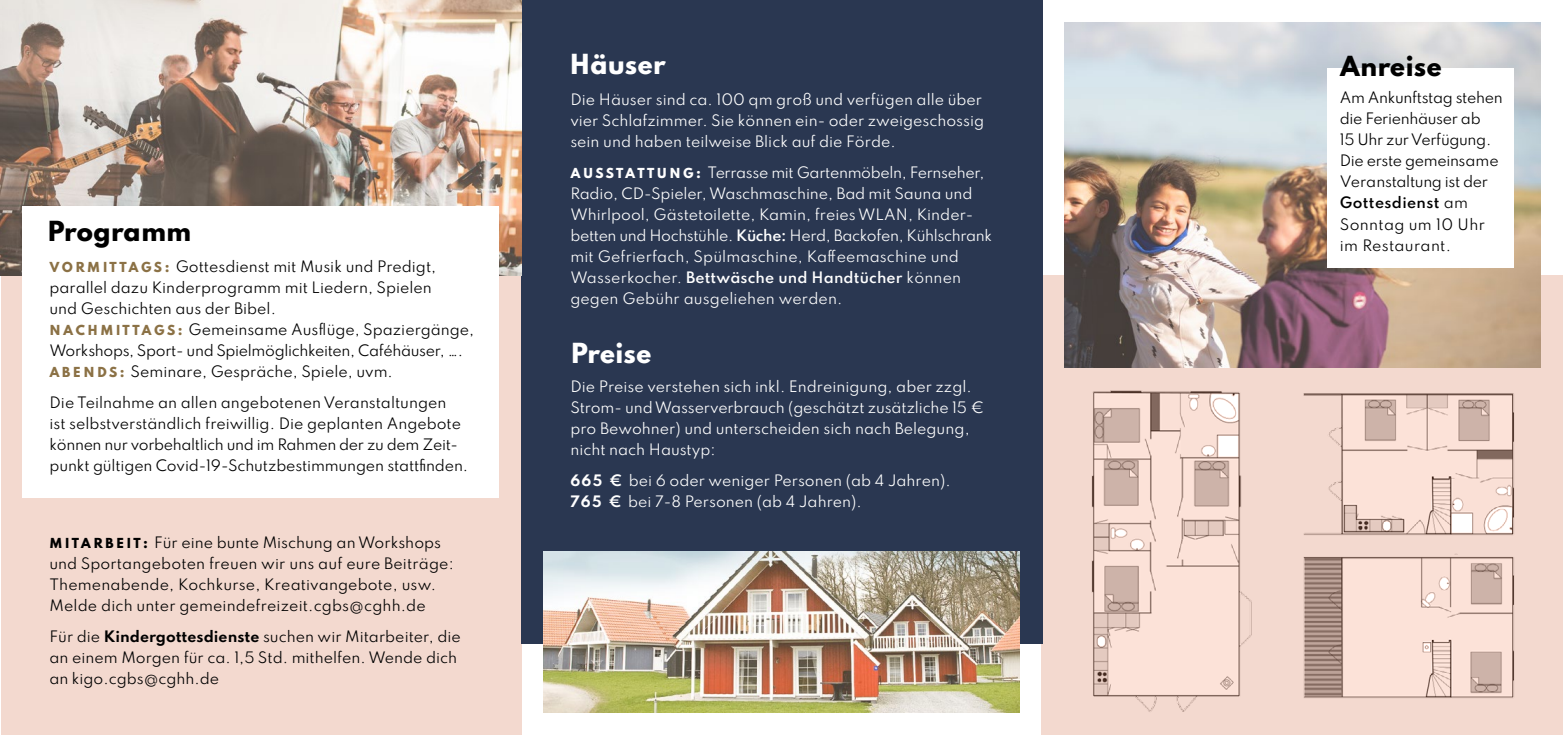
<style>
.page{position:relative;width:1563px;height:735px;background:#fff}
.page>*{position:absolute;margin:0;border:0;box-sizing:border-box;transform-origin:0 0}
.t1{font:800 24.5px "Spartan";letter-spacing:-.005em;color:#000}
.t2{font:800 24.5px "Spartan";color:#fff}
.t3{font:14px/21px "Spartan";color:#000}
.t4{font:14px/21px "Spartan";color:#fff}
.t5{font:14px/21px "Spartan";letter-spacing:-.025em;color:#000}
.t6{font:800 12.25px "Spartan";color:#8b7145}
.s1{font-weight:800;font-size:12.25px;color:#8b7145}
.s2{font-weight:800;font-size:12.25px}
.s3{font-weight:700}
.s4{font-weight:600}
</style>
<div class="page">
<div style="left:1042px;top:275px;width:521px;height:459px;background:#f3d9cf"></div>
<div style="left:1px;top:275px;width:520px;height:459px;background:#f3d9cf"></div>
<div style="left:521px;top:0;width:521px;height:642px;background:#2a3751"></div>
<img style="left:1064px;top:22px;width:476px;height:345px">
<img style="left:543px;top:551px;width:476px;height:161px">
<img style="left:0;top:0;width:521px;height:275px">
<div style="left:22px;top:206px;width:477px;height:291px;background:#fff"></div>
<div style="left:1327px;top:68px;width:186px;height:199px;background:#fff"></div>
<img style="left:1303px;top:393px;width:212px;height:305px">
<img style="left:1092px;top:390px;width:160px;height:322px">
<h1 class="t1" style="left:47px;top:212px;width:146px">PROGRAMM</h1>
<p class="t3" style="left:49px;top:255px;width:388px"><span class="s1">V O R M IT T AG S :</span> Gottesdienst mit Musik und Predigt, parallel dazu Kinderprogramm mit Liedern, Spielen und Geschichten aus der Bibel.</p>
<p class="t6" style="left:49px;top:320px;width:51px">NACHM</p>
<p class="t3" style="left:49px;top:318px;width:426px;text-indent:66px"><span class="s1">IT T AG S :</span> Gemeinsame Ausflüge, Spaziergänge,<br>Workshops, Sport- und Spielmöglichkeiten, Caféhäuser, ….<br><span class="s1">A B E N D S :</span> Seminare, Gespräche, Spiele, uvm.</p>
<p class="t3" style="left:49px;top:391px;width:420px">Die Teilnahme an allen angebotenen Veranstaltungen<br>ist selbstverständlich freiwillig. Die geplanten Angebote können nur vorbehaltlich und im Rahmen der zu dem Zeit&shy;punkt gültigen Covid-19-Schutzbestimmungen stattfinden.</p>
<p class="t3" style="left:49px;top:531px;width:406px"><span class="s2">M ITA R B E IT :</span> Für eine bunte Mischung an Workshops und Sportangeboten freuen wir uns auf eure Beiträge:<br>Themenabende, Kochkurse, Kreativangebote, usw.<br>Melde dich unter gemeindefreizeit.cgbs@cghh.de</p>
<p class="t3" style="left:49px;top:625px;width:413px">Für die <span class="s3">Kindergottesdienste</span> suchen wir Mitarbeiter, die an einem Morgen für ca. 1,5 Std. mithelfen. Wende dich an kigo.cgbs@cghh.de</p>
<h1 class="t2" style="left:569px;top:46px;width:98px">HÄUSER</h1>
<p class="t4" style="left:570px;top:88px;width:415px">Die Häuser sind ca. 100 qm groß und verfügen alle über vier Schlafzimmer. Sie können ein- oder zweigeschossig sein und haben teilweise Blick auf die Förde.</p>
<p class="t4" style="left:570px;top:161px;width:423px"><span class="s2">A U S S TA T T U N G :</span> Terrasse mit Gartenmöbeln, Fernseher, Radio, CD-Spieler, Waschmaschine, Bad mit Sauna und Whirlpool, Gästetoilette, Kamin, freies WLAN, Kinder&shy;betten und Hochstühle. <span class="s4">Küche:</span> Herd, Backofen, Kühlschrank mit Gefrierfach, Spülmaschine, Kaffeemaschine und Wasserkocher. <span class="s4">Bettwäsche und Handtücher</span> können gegen Gebühr ausgeliehen werden.</p>
<h1 class="t2" style="left:570px;top:334px;width:83px">PREISE</h1>
<p class="t4" style="left:570px;top:375px;width:415px">Die Preise verstehen sich inkl. Endreinigung, aber zzgl.<br>Strom- und Wasserverbrauch (geschätzt zusätzliche 15 € pro Bewohner) und unterscheiden sich nach Belegung, nicht nach Haustyp:</p>
<p class="t4" style="left:570px;top:469px;width:382px"><span class="s3">665</span> <span class="s4">€</span> bei 6 oder weniger Personen (ab 4 Jahren).<br><span class="s3">765</span> <span class="s4">€</span> bei 7-8 Personen (ab 4 Jahren).</p>
<h1 class="t1" style="left:1339px;top:48px;width:104px">ANREISE</h1>
<p class="t5" style="left:1339px;top:87px;width:164px">Am Ankunftstag stehen die Ferienhäuser ab<br>15 Uhr zur Verfügung.<br>Die erste gemeinsame<br>Veranstaltung ist der<br><span class="s4">Gottesdienst</span> am<br>Sonntag um 10 Uhr im Restaurant.</p>
</div>
